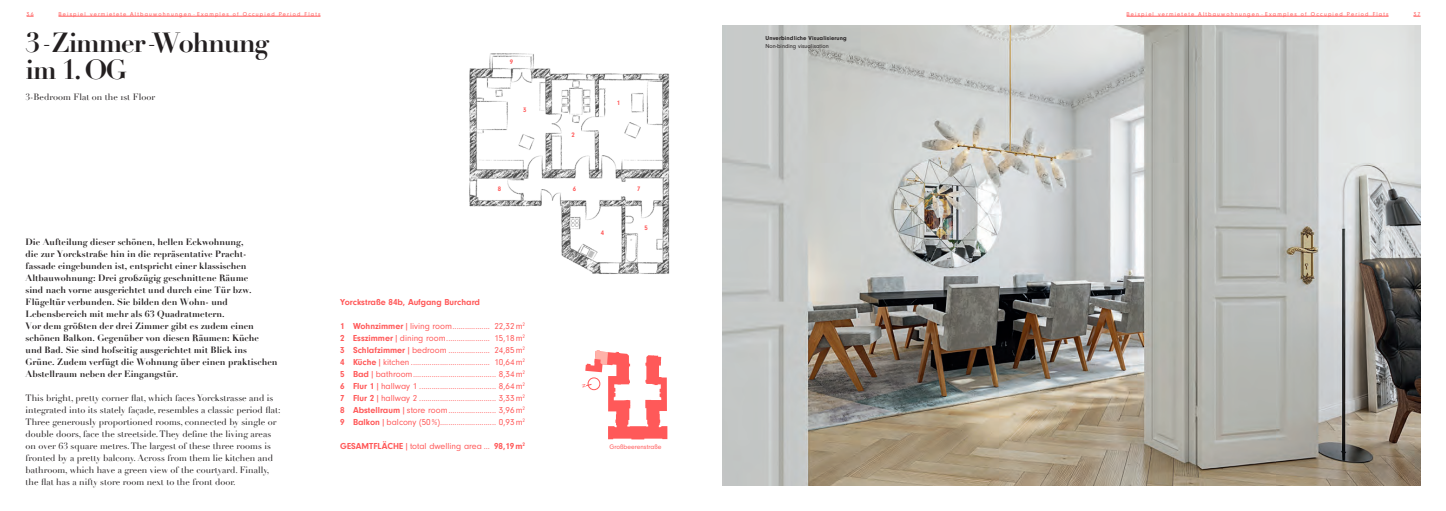
<style>
.page{position:relative;width:1446px;height:511px;background:#fff}
.page>*{position:absolute;margin:0;border:0;box-sizing:border-box;transform-origin:0 0}
.t1{font:700 27px/27px "Didot";letter-spacing:-.05em;color:#231f20}
.t2{font:9px/12px "Neuzeit Gro";color:#ff5959;text-align:justify}
.t3{font:700 9px/12px "Didot";color:#231f20}
.t4{font:9px/12px "Didot";color:#231f20}
.t5{font:700 9px "Neuzeit Gro";color:#ff5959}
.t6{font:6.82px "Neuzeit Gro";color:#ff5959}
.t7{font:700 6.75px "Neuzeit Gro";color:#ff5959}
.t8{font:700 6px "Neuzeit Gro";letter-spacing:.02em;color:#231f20}
.t9{font:6px "Neuzeit Gro";color:#231f20}
.t10{font:5.85px "Neuzeit Gro";letter-spacing:.2em;color:#ff5959}
.s1{font-weight:400;font-size:16.2px}
.s2{font-weight:700}
</style>
<div class="page">
<img style="left:469px;top:53px;width:201px;height:221px">
<img style="left:723px;top:26px;width:697px;height:459px">
<div style="left:566px;top:127px;width:14px;height:15px;background:#fff"></div>
<div style="left:611px;top:96px;width:15px;height:14px;background:#fff"></div>
<hr style="left:1126px;top:16px;width:262px;height:1px;background:#ff5959">
<hr style="left:58px;top:16px;width:262px;height:1px;background:#ff5959">
<svg style="left:585px;top:350px;width:82px;height:89px"></svg>
<p class="t10" style="left:27px;top:11px;width:9px">36</p>
<p class="t10" style="left:58px;top:11px;width:263px">Beispiel vermietete Altbauwohnungen · Examples of Occupied Period Flats</p>
<p class="t10" style="left:1126px;top:11px;width:263px">Beispiel vermietete Altbauwohnungen · Examples of Occupied Period Flats</p>
<p class="t10" style="left:1413px;top:11px;width:9px">37</p>
<h1 class="t1" style="left:26px;top:29px;width:245px">3<span class="s1">-</span>Zimmer<span class="s1">-</span>Wohnung im 1. OG</h1>
<p class="t4" style="left:26px;top:91px;width:131px">3-Bedroom Flat on the 1st Floor</p>
<p class="t3" style="left:26px;top:236px;width:254px">Die Aufteilung dieser schönen, hellen Eckwohnung,<br>die zur Yorckstraße hin in die repräsentative Pracht&shy;fassade eingebunden ist, entspricht einer klassischen Altbauwohnung: Drei großzügig geschnittene Räume<br>sind nach vorne ausgerichtet und durch eine Tür bzw.<br>Flügeltür verbunden. Sie bilden den Wohn- und Lebensbereich mit mehr als 63 Quadratmetern.<br>Vor dem größten der drei Zimmer gibt es zudem einen schönen Balkon. Gegenüber von diesen Räumen: Küche und Bad. Sie sind hofseitig ausgerichtet mit Blick ins Grüne. Zudem verfügt die Wohnung über einen praktischen Abstellraum neben der Eingangstür.</p>
<p class="t4" style="left:26px;top:392px;width:257px">This bright, pretty corner flat, which faces Yorckstrasse and is integrated into its stately façade, resembles a classic period flat:<br>Three generously proportioned rooms, connected by single or double doors, face the streetside. They define the living areas on over 63 square metres. The largest of these three rooms is fronted by a pretty balcony. Across from them lie kitchen and bathroom, which have a green view of the courtyard. Finally, the flat has a nifty store room next to the front door.</p>
<p class="t7" style="left:510px;top:58px;width:5px">9</p>
<p class="t7" style="left:523px;top:106px;width:5px">3</p>
<p class="t7" style="left:498px;top:185px;width:5px">8</p>
<p class="t5" style="left:340px;top:297px;width:141px">Yorckstraße 84b, Aufgang Burchard</p>
<p class="t2" style="left:340px;top:320px;width:186px"><span class="s2">1 Wohnzimmer</span>|living room.................. 22,32m<sup>2<br></sup><span class="s2">2 Esszimmer</span>|dining room..................... 15,18m<sup>2<br></sup><span class="s2">3 Schlafzimmer</span>|bedroom .................... 24,85m<sup>2<br></sup><span class="s2">4 Küche</span>|kitchen ...................................... 10,64m<sup>2<br></sup><span class="s2">5 Bad</span>|bathroom........................................ 8,34m<sup>2<br></sup><span class="s2">6 Flur 1</span>|hallway 1 ..................................... 8,64m<sup>2<br></sup><span class="s2">7 Flur 2</span>|hallway 2 ..................................... 3,33m<sup>2<br></sup><span class="s2">8 Abstellraum</span>| store room....................... 3,96m<sup>2<br></sup><span class="s2">9 Balkon</span>|balcony (50%)........................... 0,93m<sup>2</sup></p>
<p class="t2" style="left:340px;top:440px;width:186px"><span class="s2">GESAMTFLÄCHE</span> |total dwelling area ... <span class="s2">98,19m</span><sup>2</sup></p>
<p class="t7" style="left:572px;top:131px;width:5px">2</p>
<p class="t7" style="left:573px;top:185px;width:5px">6</p>
<p class="t7" style="left:617px;top:99px;width:5px">1</p>
<p class="t7" style="left:601px;top:228px;width:5px">4</p>
<p class="t7" style="left:637px;top:185px;width:5px">7</p>
<p class="t7" style="left:645px;top:224px;width:5px">5</p>
<p class="t6" style="left:609px;top:443px;width:54px">Großbeerenstraße</p>
<p class="t8" style="left:765px;top:35px;width:83px">Unverbindliche Visualisierung</p>
<p class="t9" style="left:765px;top:43px;width:65px">Non-binding visualisation</p>
</div>
